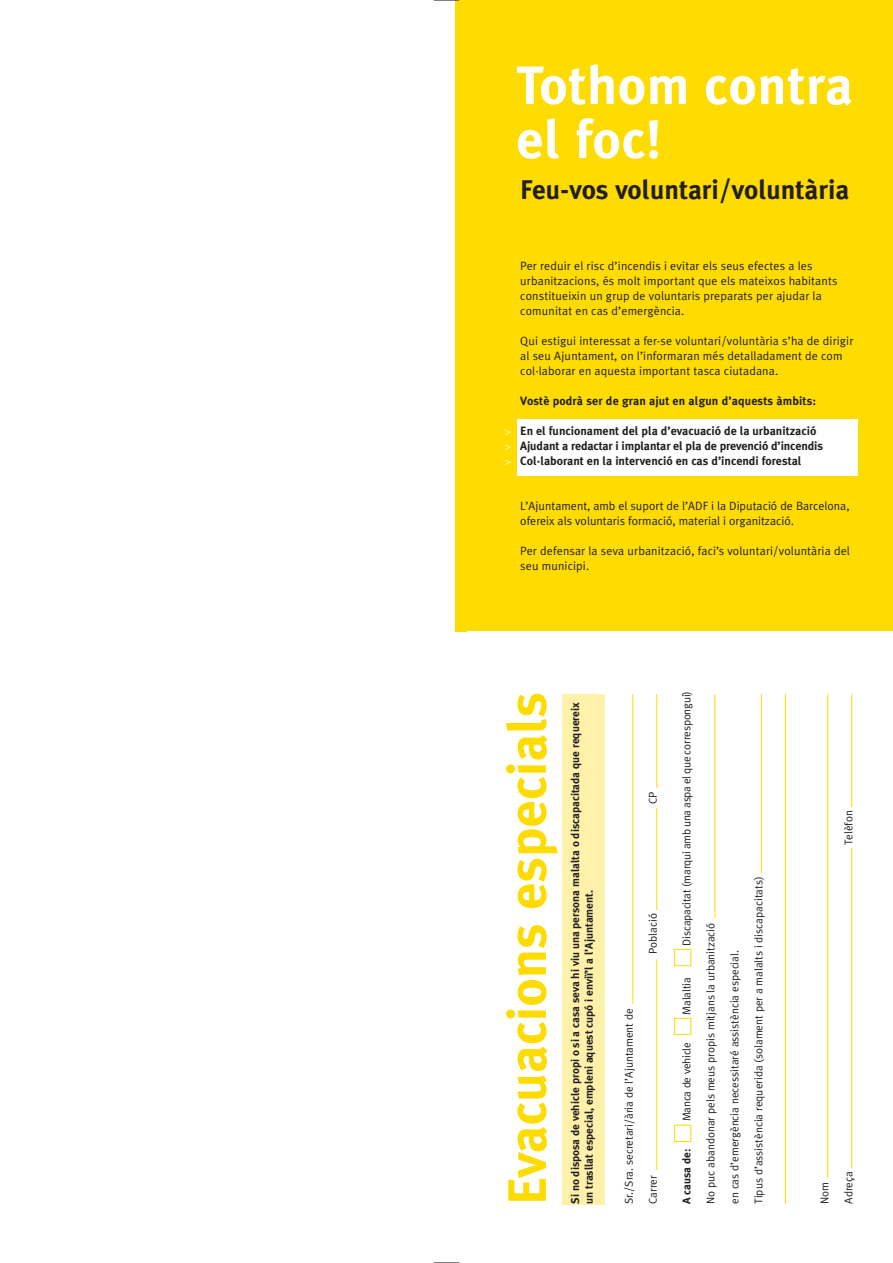
<style>
.page{position:relative;width:893px;height:1263px;background:#fff}
.page>*{position:absolute;margin:0;border:0;box-sizing:border-box;transform-origin:0 0}
.t1{font:700 54px "Meta Plus";color:#ffdc01}
.t2{font:700 54px/54px "Meta Plus";letter-spacing:.01em;color:#fff}
.t3{font:700 27px "Meta Plus";color:#231f20}
.t4{font:12px/15px "Meta Plus Normal";letter-spacing:.01em;color:#231f20}
.t5{font:700 12px/15px "Meta Plus";color:#231f20}
.t6{font:12px/15px "Courier";color:#fff;text-align:justify}
.t7{font:11.25px/24px "Meta Plus Normal";color:#231f20}
.t8{font:700 11.25px/13.5px "Meta Plus";color:#231f20}
</style>
<div class="page">
<div style="left:455px;top:0;width:438px;height:631px;background:#ffdc01"></div>
<div style="left:518px;top:420px;width:340px;height:56px;background:#fff"></div>
<svg style="left:434px;top:0;width:25px;height:1px"></svg>
<svg style="left:434px;top:1262px;width:25px;height:1px"></svg>
<div style="left:562px;top:694px;width:42px;height:510px;background:#fff0aa"></div>
<hr style="left:632px;top:694px;width:1px;height:309px;background:#ffdc01">
<hr style="left:656px;top:694px;width:1px;height:94px;background:#ffdc01">
<hr style="left:656px;top:808px;width:1px;height:102px;background:#ffdc01">
<hr style="left:656px;top:959px;width:1px;height:211px;background:#ffdc01">
<hr style="left:761px;top:694px;width:1px;height:179px;background:#ffdc01">
<hr style="left:785px;top:694px;width:1px;height:510px;background:#ffdc01">
<hr style="left:827px;top:694px;width:1px;height:484px;background:#ffdc01">
<hr style="left:851px;top:848px;width:1px;height:320px;background:#ffdc01">
<hr style="left:851px;top:694px;width:1px;height:113px;background:#ffdc01">
<hr style="left:715px;top:694px;width:1px;height:224px;background:#ffdc01">
<div style="left:674px;top:1018px;width:17px;height:17px;border:1px solid #ffdc01"></div>
<div style="left:674px;top:1125px;width:17px;height:17px;border:1px solid #ffdc01"></div>
<div style="left:674px;top:949px;width:17px;height:17px;border:1px solid #ffdc01"></div>
<h1 class="t2" style="left:516px;top:58px;width:338px">Tothom contra el foc!</h1>
<h2 class="t3" style="left:520px;top:174px;width:331px">Feu-vos voluntari/voluntària</h2>
<p class="t6" style="left:504px;top:426px;width:9px">&gt; &gt; &gt;</p>
<p class="t4" style="left:520px;top:258px;width:319px">Per reduir el risc d’incendis i evitar els seus efectes a les urbanitzacions, és molt important que els mateixos habitants constitueixin un grup de voluntaris preparats per ajudar la comunitat en cas d’emergència.</p>
<p class="t4" style="left:520px;top:333px;width:335px">Qui estigui interessat a fer-se voluntari/voluntària s’ha de dirigir al seu Ajuntament, on l’informaran més detalladament de com col·laborar en aquesta important tasca ciutadana.</p>
<p class="t5" style="left:520px;top:393px;width:297px">Vostè podrà ser de gran ajut en algun d’aquests àmbits:</p>
<p class="t5" style="left:520px;top:423px;width:304px">En el funcionament del pla d’evacuació de la urbanització<br>Ajudant a redactar i implantar el pla de prevenció d’incendis<br>Col·laborant en la intervenció en cas d’incendi forestal</p>
<p class="t4" style="left:520px;top:498px;width:331px">L’Ajuntament, amb el suport de l’ADF i la Diputació de Barcelona, ofereix als voluntaris formació, material i organització.</p>
<p class="t4" style="left:520px;top:543px;width:331px">Per defensar la seva urbanització, faci’s voluntari/voluntària del seu municipi.</p>
<h1 class="t1" style="left:496px;top:1205px;width:515px;rotate:-90deg">Evacuacions especials</h1>
<p class="t8" style="left:569px;top:1204px;width:503px;rotate:-90deg">Si no disposa de vehicle propi o si a casa seva hi viu una persona malalta o discapacitada que requereix un trasllat especial, empleni aquest cupó i enviï’l a l’Ajuntament.</p>
<p class="t7" style="left:641px;top:804px;width:14px;rotate:-90deg">CP</p>
<p class="t7" style="left:641px;top:954px;width:42px;rotate:-90deg">Població</p>
<p class="t7" style="left:617px;top:1204px;width:197px;rotate:-90deg">Sr./Sra. secretari/ària de l’Ajuntament de<br>Carrer</p>
<p class="t7" style="left:675px;top:1204px;width:514px;text-indent:258px;rotate:-90deg">Discapacitat (marqui amb una aspa el que correspongui)<br>No puc abandonar pels meus propis mitjans la urbanització<br>en cas d’emergència necessitaré assistència especial.<br>Tipus d’assistència requerida (solament per a malalts i discapacitats)</p>
<p class="t7" style="left:675px;top:1014px;width:38px;rotate:-90deg">Malaltia</p>
<p class="t7" style="left:675px;top:1121px;width:81px;rotate:-90deg">Manca de vehicle</p>
<p class="t8" style="left:680px;top:1204px;width:57px;rotate:-90deg">A causa de:</p>
<p class="t7" style="left:837px;top:844px;width:36px;rotate:-90deg">Telèfon</p>
<p class="t7" style="left:813px;top:1204px;width:34px;rotate:-90deg">Nom<br>Adreça</p>
</div>
